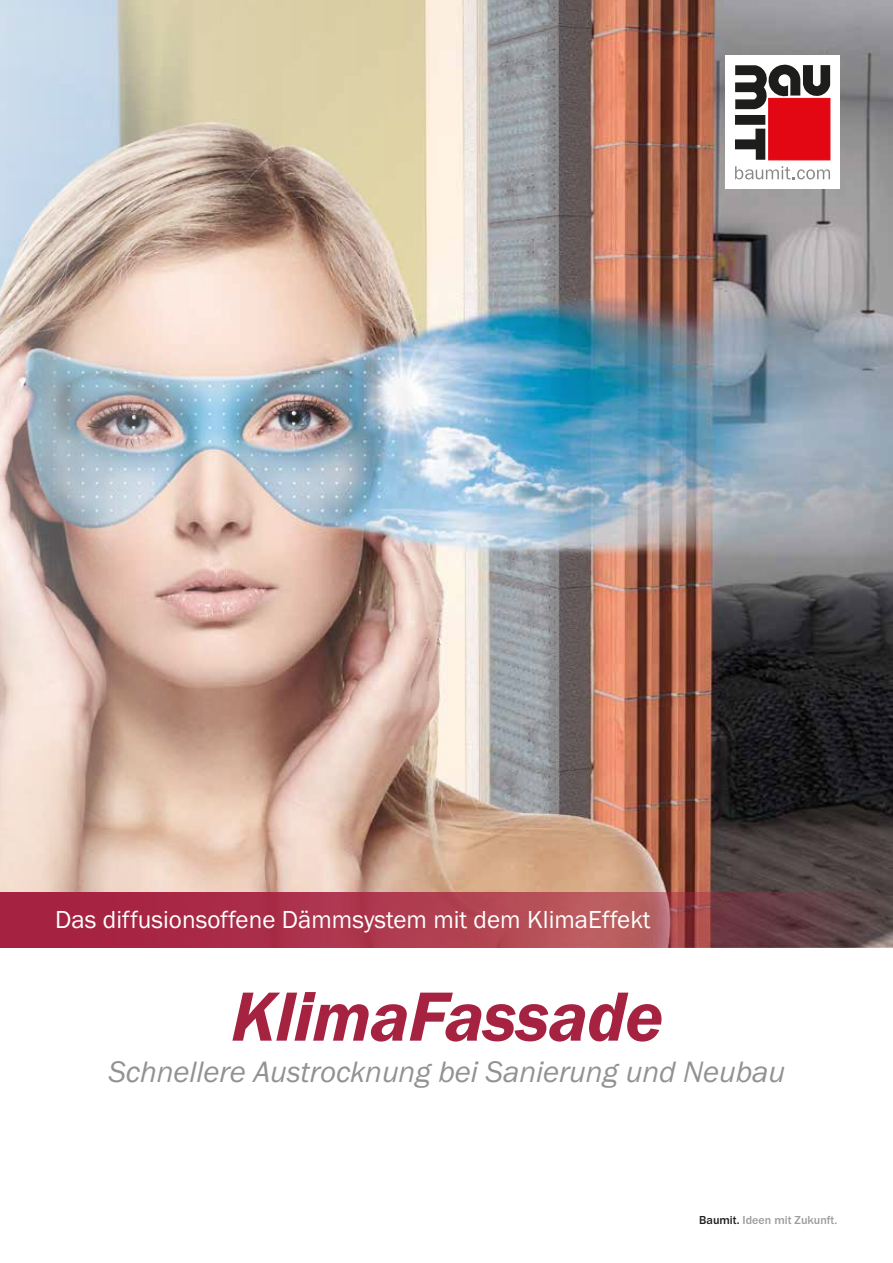
<style>
.page{position:relative;width:893px;height:1263px;background:#fff}
.page>*{position:absolute;margin:0;border:0;box-sizing:border-box;transform-origin:0 0}
.t1{font:72px "BM Franklin Gothic URW Dem Ita";letter-spacing:-.01em;color:#a62241}
.t2{font:30.6px "BM Franklin Gothic URW Boo Ita";letter-spacing:-.005em;color:#929292}
.t3{font:25.5px "BM Franklin Gothic URW Boo";color:#fff}
.t4{font:500 12px "BM Franklin Gothic URW";color:#9d9d9c}
.s1{color:#1d1d1b}
</style>
<div class="page">
<img style="left:0;top:0;width:893px;height:892px">
<svg style="left:1px;top:892px;width:892px;height:55px;background:#9d3b4b"></svg>
<hr style="left:0;top:892px;width:1px;height:55px;background:#a62241">
<div style="left:725px;top:55px;width:115px;height:134px;background:#fff"></div>
<div style="left:735px;top:115px;width:30px;height:10px;background:#1d1d1b"></div>
<svg style="left:735px;top:129px;width:30px;height:31px"></svg>
<div style="left:768px;top:98px;width:62px;height:62px;background:#e30613;border:1px solid #e30613"></div>
<svg style="left:735px;top:166px;width:95px;height:13px"></svg>
<svg style="left:735px;top:64px;width:95px;height:45px"></svg>
<p class="t3" style="left:55px;top:903px;width:597px">Das diffusionsoffene Dämmsystem mit dem KlimaEffekt</p>
<h1 class="t1" style="left:231px;top:970px;width:438px">KlimaFassade</h1>
<p class="t2" style="left:108px;top:1052px;width:680px">Schnellere Austrocknung bei Sanierung und Neubau</p>
<p class="t4" style="left:699px;top:1212px;width:140px"><span class="s1">Baumit.</span> Ideen mit Zukunft.</p>
</div>
